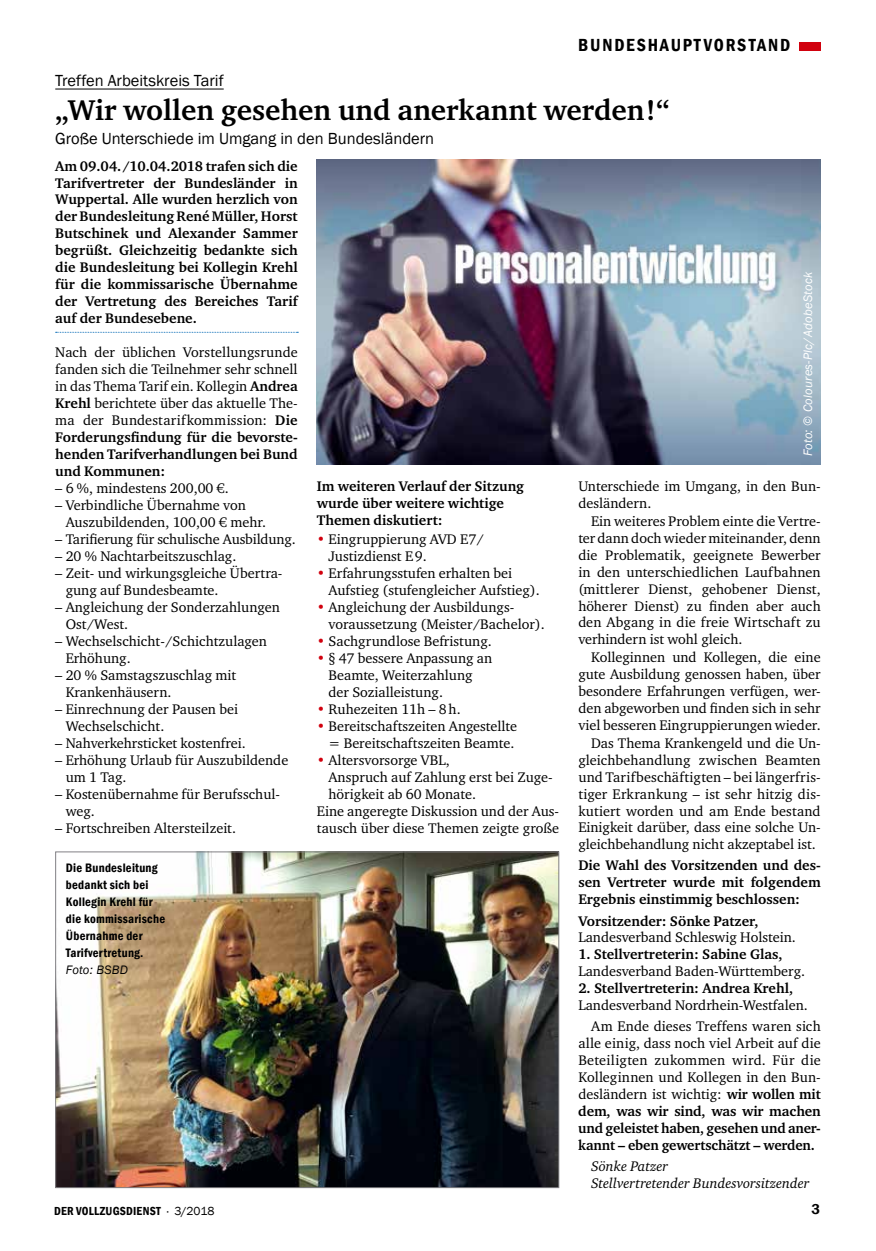
<style>
.page{position:relative;width:876px;height:1251px;background:#fff}
.page>*{position:absolute;margin:0;border:0;box-sizing:border-box;transform-origin:0 0}
.t1{font:700 29.25px "Charter ITC";color:#000}
.t2{font:600 condensed 18px "Franklin Gothic";letter-spacing:.1em;color:#000}
.t3{font:16.5px "Franklin Gothic";color:#000}
.t4{font:600 14.7px "Franklin Gothic";color:#000}
.t5{font:14.25px/17px "Charter ITC";color:#000}
.t6{font:700 14.25px/17px "Charter ITC";color:#000;text-align:justify}
.t7{font:italic 14.25px/17px "Charter ITC";color:#000}
.t8{font:600 condensed 12.6px/17px "Franklin Gothic";letter-spacing:.02em;color:#000}
.t9{font:italic 12.6px "Franklin Gothic";letter-spacing:.02em;color:#fff}
.t10{font:600 condensed 12px "Franklin Gothic";letter-spacing:.02em;color:#000}
.s1{font-weight:700}
.s2{color:#d1010e}
.s3{font-weight:400;font-style:italic;font-stretch:normal}
.s4{font-weight:400;font-stretch:normal}
</style>
<div class="page">
<div style="left:799px;top:43px;width:22px;height:8px;background:#d1010e"></div>
<hr style="left:55px;top:89px;width:169px;height:1px;background:#000">
<svg style="left:56px;top:332px;width:242px;height:1px"></svg>
<img style="left:57px;top:853px;width:500px;height:332px">
<img style="left:317px;top:160px;width:504px;height:304px">
<p class="t2" style="left:578px;top:33px;width:213px">BUNDESHAUPTVORSTAND</p>
<p class="t3" style="left:55px;top:70px;width:170px">Treffen Arbeitskreis Tarif</p>
<p class="t1" style="left:55px;top:92px;width:616px">„Wir wollen gesehen und anerkannt werden!“</p>
<p class="t3" style="left:55px;top:128px;width:380px">Große Unterschiede im Umgang in den Bundesländern</p>
<p class="t6" style="left:55px;top:157px;width:244px">Am 09.04./10.04.2018 trafen sich die Tarifvertreter der Bundesländer in Wuppertal. Alle wurden herzlich von der Bundesleitung René Müller, Horst Butschinek und Alexander Sammer begrüßt. Gleichzeitig bedankte sich die Bundesleitung bei Kollegin Krehl für die kommissarische Übernahme der Vertretung des Bereiches Tarif auf der Bundesebene.</p>
<p class="t5" style="left:55px;top:344px;width:244px;text-align:justify">Nach der üblichen Vorstellungsrunde fanden sich die Teilnehmer sehr schnell in das Thema Tarif ein. Kollegin <span class="s1">Andrea Krehl</span> berichtete über das aktuelle The&shy;ma der Bundestarifkommission: <span class="s1">Die Forderungsfindung für die bevorste&shy;henden Tarifverhandlungen bei Bund und Kommunen:</span></p>
<p class="t5" style="left:55px;top:480px;width:175px">– 6 %, mindestens 200,00 €.</p>
<p class="t5" style="left:66px;top:496px;width:202px;text-indent:-10px">– Verbindliche Übernahme von<br>Auszubildenden, 100,00 € mehr.</p>
<p class="t5" style="left:55px;top:530px;width:242px">– Tarifierung für schulische Ausbildung.</p>
<p class="t5" style="left:55px;top:547px;width:183px">– 20 % Nachtarbeitszuschlag.</p>
<p class="t5" style="left:66px;top:564px;width:218px;text-indent:-10px">– Zeit- und wirkungsgleiche Übertra&shy;gung auf Bundesbeamte.</p>
<p class="t5" style="left:66px;top:598px;width:216px;text-indent:-10px">– Angleichung der Sonderzahlungen<br>Ost/West.</p>
<p class="t5" style="left:66px;top:632px;width:203px;text-indent:-10px">– Wechselschicht-/Schichtzulagen<br>Erhöhung.</p>
<p class="t5" style="left:66px;top:666px;width:172px;text-indent:-10px">– 20 % Samstagszuschlag mit<br>Krankenhäusern.</p>
<p class="t5" style="left:66px;top:700px;width:174px;text-indent:-10px">– Einrechnung der Pausen bei<br>Wechselschicht.</p>
<p class="t5" style="left:55px;top:734px;width:192px">– Nahverkehrsticket kostenfrei.</p>
<p class="t5" style="left:66px;top:751px;width:224px;text-indent:-10px">– Erhöhung Urlaub für Auszubildende um 1 Tag.</p>
<p class="t5" style="left:66px;top:785px;width:216px;text-indent:-10px">– Kostenübernahme für Berufsschul&shy;weg.</p>
<p class="t5" style="left:55px;top:819px;width:182px">– Fortschreiben Altersteilzeit.</p>
<p class="t9" style="left:800px;top:456px;width:186px;rotate:-90deg">Foto: © Coloures-Plc/AdobeStock</p>
<p class="t5" style="left:578px;top:477px;width:244px">Unterschiede im Umgang, in den Bun-</p>
<p class="t5" style="left:578px;top:494px;width:75px">desländern.</p>
<p class="t5" style="left:591px;top:512px;width:231px">Ein weiteres Problem einte die Vertre-</p>
<p class="t5" style="left:578px;top:529px;width:244px">ter dann doch wieder miteinander, denn</p>
<p class="t5" style="left:578px;top:546px;width:244px">die Problematik, geeignete Bewerber</p>
<p class="t5" style="left:578px;top:563px;width:244px">in den unterschiedlichen Laufbahnen</p>
<p class="t5" style="left:578px;top:580px;width:244px">(mittlerer Dienst, gehobener Dienst,</p>
<p class="t5" style="left:578px;top:597px;width:244px">höherer Dienst) zu finden aber auch</p>
<p class="t5" style="left:578px;top:614px;width:244px">den Abgang in die freie Wirtschaft zu</p>
<p class="t5" style="left:578px;top:631px;width:166px">verhindern ist wohl gleich.</p>
<p class="t5" style="left:591px;top:648px;width:231px">Kolleginnen und Kollegen, die eine</p>
<p class="t5" style="left:578px;top:665px;width:244px">gute Ausbildung genossen haben, über</p>
<p class="t5" style="left:578px;top:682px;width:244px">besondere Erfahrungen verfügen, wer-</p>
<p class="t5" style="left:578px;top:699px;width:244px">den abgeworben und finden sich in sehr</p>
<p class="t5" style="left:578px;top:716px;width:244px">viel besseren Eingruppierungen wieder.</p>
<p class="t5" style="left:591px;top:734px;width:231px">Das Thema Krankengeld und die Un-</p>
<p class="t5" style="left:578px;top:751px;width:244px">gleichbehandlung zwischen Beamten</p>
<p class="t5" style="left:578px;top:768px;width:244px">und Tarifbeschäftigten – bei längerfris-</p>
<p class="t5" style="left:578px;top:785px;width:244px">tiger Erkrankung – ist sehr hitzig dis-</p>
<p class="t5" style="left:578px;top:802px;width:244px">kutiert worden und am Ende bestand</p>
<p class="t5" style="left:578px;top:819px;width:244px">Einigkeit darüber, dass eine solche Un-</p>
<p class="t5" style="left:578px;top:835px;width:239px">gleichbehandlung nicht akzeptabel ist.</p>
<p class="t6" style="left:578px;top:856px;width:244px">Die Wahl des Vorsitzenden und des&shy;sen Vertreter wurde mit folgendem Ergebnis einstimmig beschlossen:</p>
<p class="t5" style="left:578px;top:911px;width:219px"><span class="s1">Vorsitzender: Sönke Patzer,<br></span>Landesverband Schleswig Holstein.</p>
<p class="t5" style="left:578px;top:945px;width:228px"><span class="s1">1. Stellvertreterin: Sabine Glas,<br></span>Landesverband Baden-Württemberg.</p>
<p class="t5" style="left:578px;top:979px;width:231px"><span class="s1">2. Stellvertreterin: Andrea Krehl,<br></span>Landesverband Nordrhein-Westfalen.</p>
<p class="t5" style="left:578px;top:1017px;width:244px;text-align:justify;text-indent:13px">Am Ende dieses Treffens waren sich alle einig, dass noch viel Arbeit auf die Beteiligten zukommen wird. Für die Kolleginnen und Kollegen in den Bun&shy;desländern ist wichtig: <span class="s1">wir wollen mit dem, was wir sind, was wir machen und geleistet haben, gesehen und aner&shy;kannt – eben gewertschätzt – werden.</span></p>
<p class="t7" style="left:591px;top:1157px;width:220px">Sönke Patzer<br>Stellvertretender Bundesvorsitzender</p>
<p class="t6" style="left:317px;top:478px;width:209px;text-align:left">Im weiteren Verlauf der Sitzung wurde über weitere wichtige<br>Themen diskutiert:</p>
<p class="t5" style="left:329px;top:531px;width:157px;text-indent:-12px"><span class="s2">•</span> Eingruppierung AVD E7/<br>Justizdienst E9.</p>
<p class="t5" style="left:329px;top:565px;width:213px;text-indent:-12px"><span class="s2">•</span> Erfahrungsstufen erhalten bei<br>Aufstieg (stufengleicher Aufstieg).</p>
<p class="t5" style="left:329px;top:598px;width:218px;text-indent:-12px"><span class="s2">•</span> Angleichung der Ausbildungs&shy;voraussetzung (Meister/Bachelor).</p>
<p class="t5" style="left:317px;top:632px;width:176px"><span class="s2">•</span> Sachgrundlose Befristung.</p>
<p class="t5" style="left:329px;top:649px;width:165px;text-indent:-12px"><span class="s2">•</span> § 47 bessere Anpassung an<br>Beamte, Weiterzahlung der Sozialleistung.</p>
<p class="t5" style="left:317px;top:700px;width:145px"><span class="s2">•</span> Ruhezeiten 11h – 8h.</p>
<p class="t5" style="left:317px;top:717px;width:202px;text-align:right"><span class="s2">•</span> Bereitschaftszeiten Angestellte = Bereitschaftszeiten Beamte.</p>
<p class="t5" style="left:317px;top:751px;width:134px"><span class="s2">•</span> Altersvorsorge VBL,</p>
<p class="t5" style="left:329px;top:768px;width:226px">Anspruch auf Zahlung erst bei Zuge-</p>
<p class="t5" style="left:329px;top:785px;width:149px">hörigkeit ab 60 Monate.</p>
<p class="t5" style="left:317px;top:802px;width:244px">Eine angeregte Diskussion und der Aus-</p>
<p class="t5" style="left:317px;top:819px;width:244px">tausch über diese Themen zeigte große</p>
<p class="t8" style="left:66px;top:859px;width:101px">Die Bundesleitung bedankt sich bei<br>Kollegin Krehl für die kommissarische<br>Übernahme der<br>Tarifvertretung.<br><span class="s3">Foto: BSBD</span></p>
<p class="t10" style="left:54px;top:1202px;width:162px">DER VOLLZUGSDIENST <span class="s4">· 3/2018</span></p>
<p class="t4" style="left:811px;top:1200px;width:10px">3</p>
</div>
